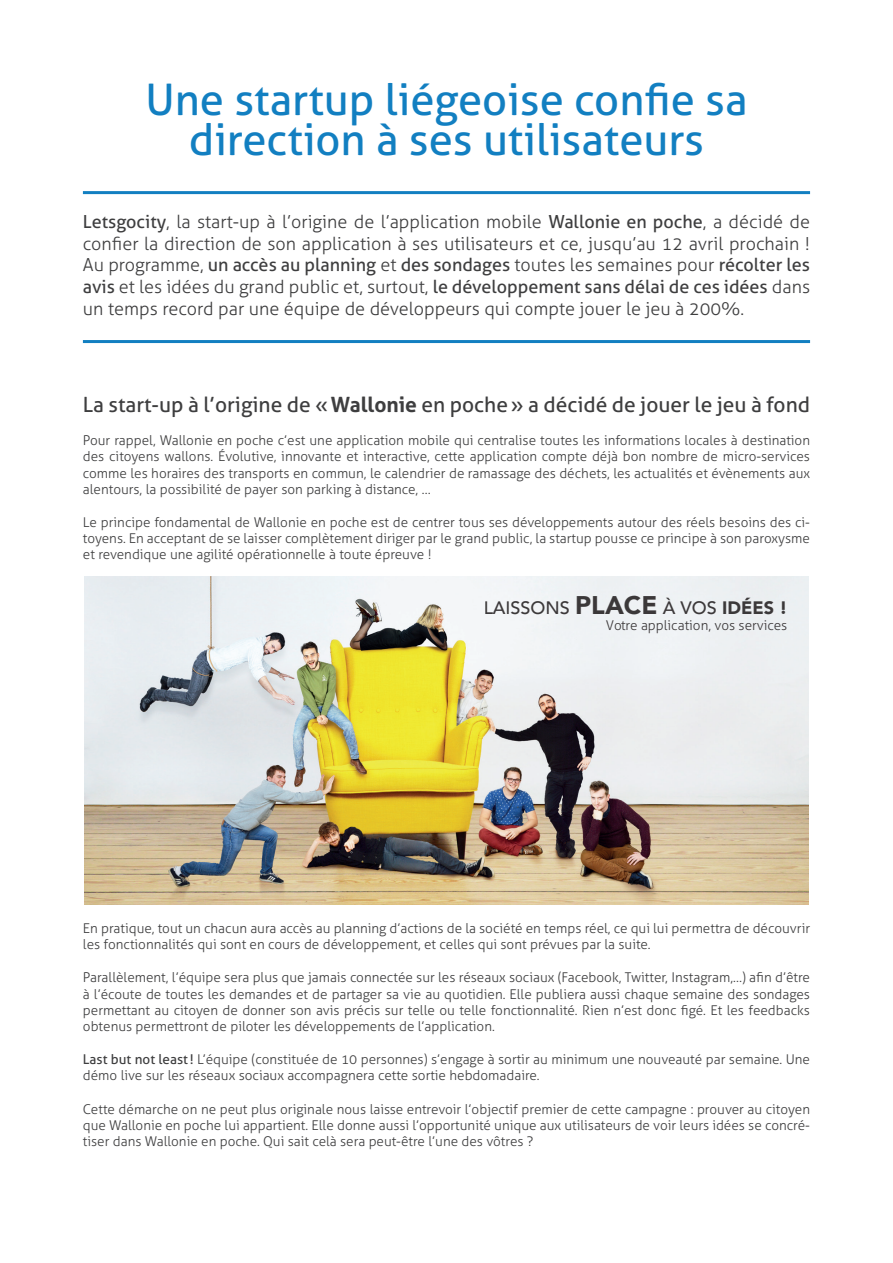
<style>
.page{position:relative;width:893px;height:1263px;background:#fff}
.page>*{position:absolute;margin:0;border:0;box-sizing:border-box;transform-origin:0 0}
.t1{font:43.5px/40.5px "Aller";color:#127fc1;text-align:center}
.t2{font:21px "Aller";color:#3e3e3f}
.t3{font:300 18px/21.6px "Aller";color:#3e3e3f;text-align:justify}
.t4{font:500 18px "Avenir";color:#231f20}
.t5{font:300 13.5px/16.2px "Aller";color:#3e3e3f;text-align:justify}
.t6{font:300 13.5px "Aller";color:#231f20}
.s1{font-weight:400}
.s2{font-weight:700}
.s3{font-weight:900;font-size:25.5px}
.s4{font-weight:900}
</style>
<div class="page">
<hr style="left:83px;top:191px;width:727px;height:3px;background:#127fc1">
<hr style="left:83px;top:340px;width:727px;height:3px;background:#127fc1">
<img style="left:84px;top:576px;width:725px;height:328px">
<h1 class="t1" style="left:145px;top:79px;width:604px">Une startup liégeoise confie sa direction à ses utilisateurs</h1>
<p class="t3" style="left:83px;top:211px;width:729px"><span class="s1">Letsgocity</span>, la start-up à l’origine de l’application mobile <span class="s1">Wallonie en poche</span>, a décidé de confier la direction de son application à ses utilisateurs et ce, jusqu’au 12 avril prochain !<br>Au programme, <span class="s1">un accès au planning</span> et <span class="s1">des sondages</span> toutes les semaines pour <span class="s1">récolter les avis</span> et les idées du grand public et, surtout, <span class="s1">le développement sans délai de ces idées</span> dans un temps record par une équipe de développeurs qui compte jouer le jeu à 200%.</p>
<h2 class="t2" style="left:83px;top:392px;width:729px">La start-up à l’origine de «<span class="s2">Wallonie</span> en poche» a décidé de jouer le jeu à fond</h2>
<p class="t5" style="left:83px;top:432px;width:729px">Pour rappel, Wallonie en poche c’est une application mobile qui centralise toutes les informations locales à destination des citoyens wallons. Évolutive, innovante et interactive, cette application compte déjà bon nombre de micro-services comme les horaires des transports en commun, le calendrier de ramassage des déchets, les actualités et évènements aux alentours, la possibilité de payer son parking à distance, …</p>
<p class="t5" style="left:83px;top:514px;width:729px">Le principe fondamental de Wallonie en poche est de centrer tous ses développements autour des réels besoins des ci&shy;toyens. En acceptant de se laisser complètement diriger par le grand public, la startup pousse ce principe à son paroxysme et revendique une agilité opérationnelle à toute épreuve !</p>
<h3 class="t4" style="left:484px;top:592px;width:305px">LAISSONS <span class="s3">PLACE</span> À VOS <span class="s4">IDÉES !</span></h3>
<p class="t6" style="left:606px;top:617px;width:183px">Votre application, vos services</p>
<p class="t5" style="left:83px;top:920px;width:729px">En pratique, tout un chacun aura accès au planning d’actions de la société en temps réel, ce qui lui permettra de découvrir les fonctionnalités qui sont en cours de développement, et celles qui sont prévues par la suite.</p>
<p class="t5" style="left:83px;top:969px;width:729px">Parallèlement, l’équipe sera plus que jamais connectée sur les réseaux sociaux (Facebook, Twitter, Instagram,…) afin d’être à l’écoute de toutes les demandes et de partager sa vie au quotidien. Elle publiera aussi chaque semaine des sondages permettant au citoyen de donner son avis précis sur telle ou telle fonctionnalité. Rien n’est donc figé. Et les feedbacks obtenus permettront de piloter les développements de l’application.</p>
<p class="t5" style="left:83px;top:1051px;width:729px"><span class="s1">Last but not least!</span> L’équipe (constituée de 10 personnes) s’engage à sortir au minimum une nouveauté par semaine. Une démo live sur les réseaux sociaux accompagnera cette sortie hebdomadaire.</p>
<p class="t5" style="left:83px;top:1101px;width:729px">Cette démarche on ne peut plus originale nous laisse entrevoir l’objectif premier de cette campagne : prouver au citoyen que Wallonie en poche lui appartient. Elle donne aussi l’opportunité unique aux utilisateurs de voir leurs idées se concré&shy;tiser dans Wallonie en poche. Qui sait celà sera peut-être l’une des vôtres ?</p>
</div>
